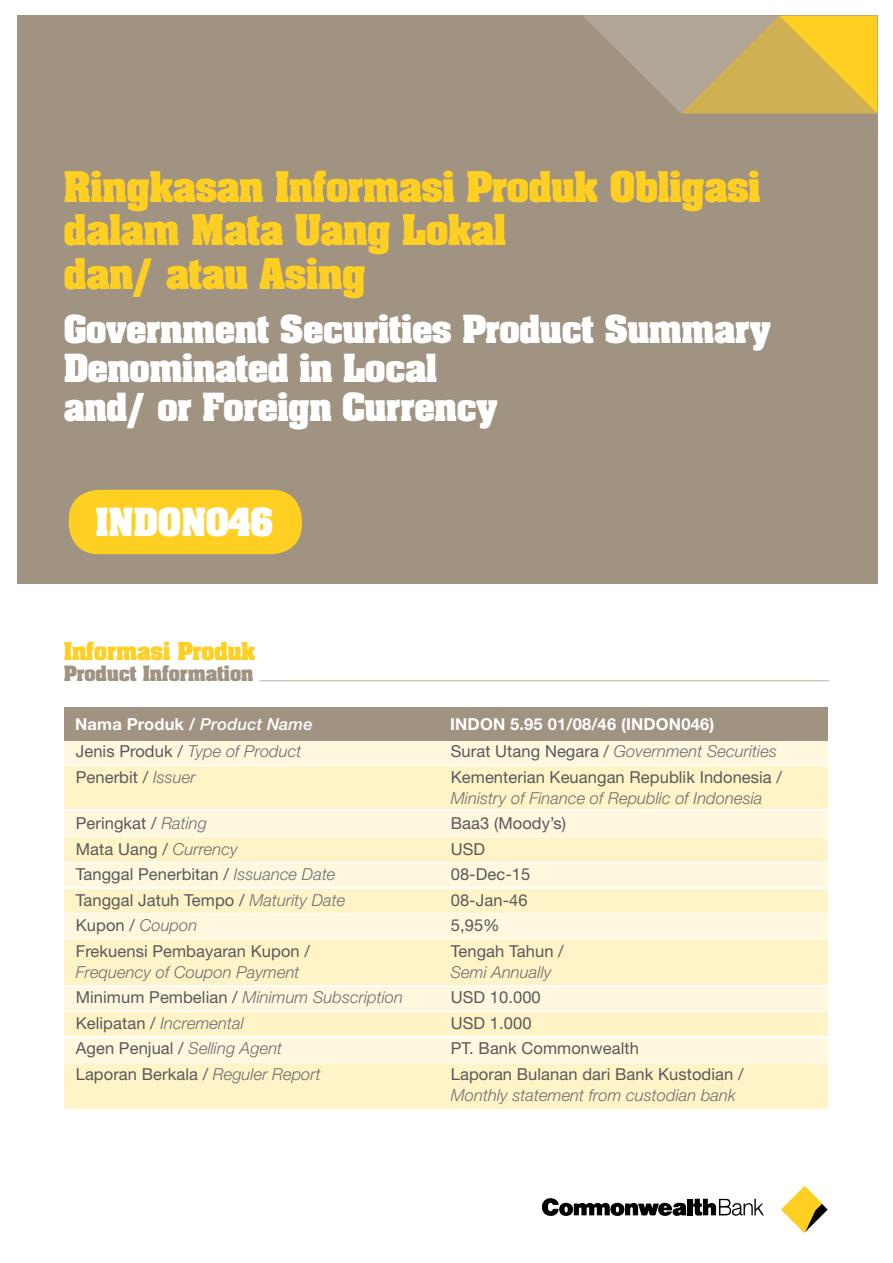
<style>
.page{position:relative;width:893px;height:1263px;background:#fff}
.page>*{position:absolute;margin:0;border:0;box-sizing:border-box;transform-origin:0 0}
.t1{font:700 36px/43.5px "Aachen";letter-spacing:-.01em;color:#ffcf22}
.t2{font:700 33px/39px "Aachen";letter-spacing:-.01em;color:#fff}
.t3{font:700 21px "Aachen";color:#ffcf22}
.t4{font:700 18px "Aachen";color:#a09382}
.t5{font:16.5px "Helvetica Neue LT Std";letter-spacing:.005em;color:#58595b}
.t6{font:italic 300 16.5px "Helvetica Neue LT Std";letter-spacing:.005em;color:#6d6e71}
.t7{font:700 16.5px "Helvetica Neue LT Std";letter-spacing:.01em;color:#fff}
.s1{font-weight:500;font-style:italic}
.s2{font-weight:400;font-style:normal;color:#58595b}
.s3{font-weight:300;font-style:italic;color:#6d6e71}
</style>
<div class="page">
<div style="left:17px;top:16px;width:860px;height:568px;background:#a09382"></div>
<div style="left:69px;top:490px;width:233px;height:64px;background:#ffcf22;border-radius:30px"></div>
<div style="left:65px;top:740px;width:763px;height:25px;background:#fff7de"></div>
<div style="left:65px;top:811px;width:763px;height:25px;background:#fff7de"></div>
<div style="left:65px;top:863px;width:763px;height:24px;background:#fff7de"></div>
<div style="left:65px;top:986px;width:763px;height:24px;background:#fff7de"></div>
<div style="left:65px;top:914px;width:763px;height:24px;background:#fff7de"></div>
<div style="left:65px;top:1037px;width:763px;height:24px;background:#fff7de"></div>
<div style="left:65px;top:837px;width:763px;height:25px;background:#fff3c8"></div>
<div style="left:65px;top:888px;width:763px;height:24px;background:#fff3c8"></div>
<div style="left:65px;top:1012px;width:763px;height:24px;background:#fff3c8"></div>
<div style="left:65px;top:939px;width:763px;height:45px;background:#fff3c8"></div>
<div style="left:65px;top:1063px;width:763px;height:45px;background:#fff3c8"></div>
<div style="left:65px;top:767px;width:763px;height:42px;background:#fff3c8"></div>
<svg style="left:584px;top:16px;width:293px;height:98px"></svg>
<div style="left:65px;top:707px;width:763px;height:33px;background:#a09382"></div>
<svg style="left:542px;top:1198px;width:144px;height:18px"></svg>
<div style="left:687px;top:1199px;width:5px;height:16px;background:#000"></div>
<svg style="left:693px;top:1199px;width:71px;height:17px"></svg>
<svg style="left:781px;top:1186px;width:47px;height:48px"></svg>
<hr style="left:259px;top:680px;width:570px;height:1px;background:#bbb0a1">
<h1 class="t1" style="left:64px;top:163px;width:698px">Ringkasan Informasi Produk Obligasi dalam Mata Uang Lokal<br>dan/ atau Asing</h1>
<h2 class="t2" style="left:64px;top:308px;width:708px">Government Securities Product Summary<br>Denominated in Local<br>and/ or Foreign Currency</h2>
<h2 class="t2" style="left:95px;top:502px;width:179px">INDON046</h2>
<p class="t3" style="left:64px;top:635px;width:193px">Informasi Produk</p>
<p class="t4" style="left:64px;top:660px;width:191px">Product Information</p>
<p class="t7" style="left:75px;top:714px;width:239px">Nama Produk / <span class="s1">Product Name</span></p>
<p class="t7" style="left:450px;top:714px;width:266px">INDON 5.95 01/08/46 (INDON046)</p>
<p class="t6" style="left:76px;top:741px;width:227px"><span class="s2">Jenis Produk /</span> Type of Product</p>
<p class="t6" style="left:451px;top:741px;width:328px"><span class="s2">Surat Utang Negara /</span> Government Securities</p>
<p class="t5" style="left:76px;top:767px;width:121px">Penerbit / <span class="s3">Issuer</span></p>
<p class="t5" style="left:451px;top:767px;width:333px">Kementerian Keuangan Republik Indonesia /</p>
<p class="t6" style="left:451px;top:788px;width:313px">Ministry of Finance of Republic of Indonesia</p>
<p class="t5" style="left:76px;top:813px;width:133px">Peringkat / <span class="s3">Rating</span></p>
<p class="t5" style="left:451px;top:813px;width:117px">Baa3 (Moody’s)</p>
<p class="t5" style="left:76px;top:839px;width:164px">Mata Uang / <span class="s3">Currency</span></p>
<p class="t5" style="left:451px;top:839px;width:36px">USD</p>
<p class="t5" style="left:76px;top:864px;width:261px">Tanggal Penerbitan / <span class="s3">Issuance Date</span></p>
<p class="t5" style="left:451px;top:864px;width:81px">08-Dec-15</p>
<p class="t5" style="left:76px;top:890px;width:271px">Tanggal Jatuh Tempo / <span class="s3">Maturity Date</span></p>
<p class="t5" style="left:451px;top:890px;width:78px">08-Jan-46</p>
<p class="t5" style="left:76px;top:915px;width:123px">Kupon / <span class="s3">Coupon</span></p>
<p class="t5" style="left:451px;top:915px;width:50px">5,95%</p>
<p class="t5" style="left:76px;top:941px;width:236px">Frekuensi Pembayaran Kupon /</p>
<p class="t5" style="left:451px;top:941px;width:114px">Tengah Tahun /</p>
<p class="t6" style="left:76px;top:962px;width:225px">Frequency of Coupon Payment</p>
<p class="t6" style="left:451px;top:962px;width:102px">Semi Annually</p>
<p class="t6" style="left:76px;top:987px;width:329px"><span class="s2">Minimum Pembelian /</span> Minimum Subscription</p>
<p class="t5" style="left:451px;top:987px;width:92px">USD 10.000</p>
<p class="t6" style="left:76px;top:1013px;width:170px"><span class="s2">Kelipatan /</span> Incremental</p>
<p class="t5" style="left:451px;top:1013px;width:82px">USD 1.000</p>
<p class="t5" style="left:76px;top:1038px;width:208px">Agen Penjual / <span class="s3">Selling Agent</span></p>
<p class="t5" style="left:451px;top:1038px;width:190px">PT. Bank Commonwealth</p>
<p class="t5" style="left:76px;top:1064px;width:246px">Laporan Berkala / <span class="s3">Reguler Report</span></p>
<p class="t5" style="left:451px;top:1064px;width:294px">Laporan Bulanan dari Bank Kustodian /</p>
<p class="t6" style="left:451px;top:1085px;width:287px">Monthly statement from custodian bank</p>
</div>
